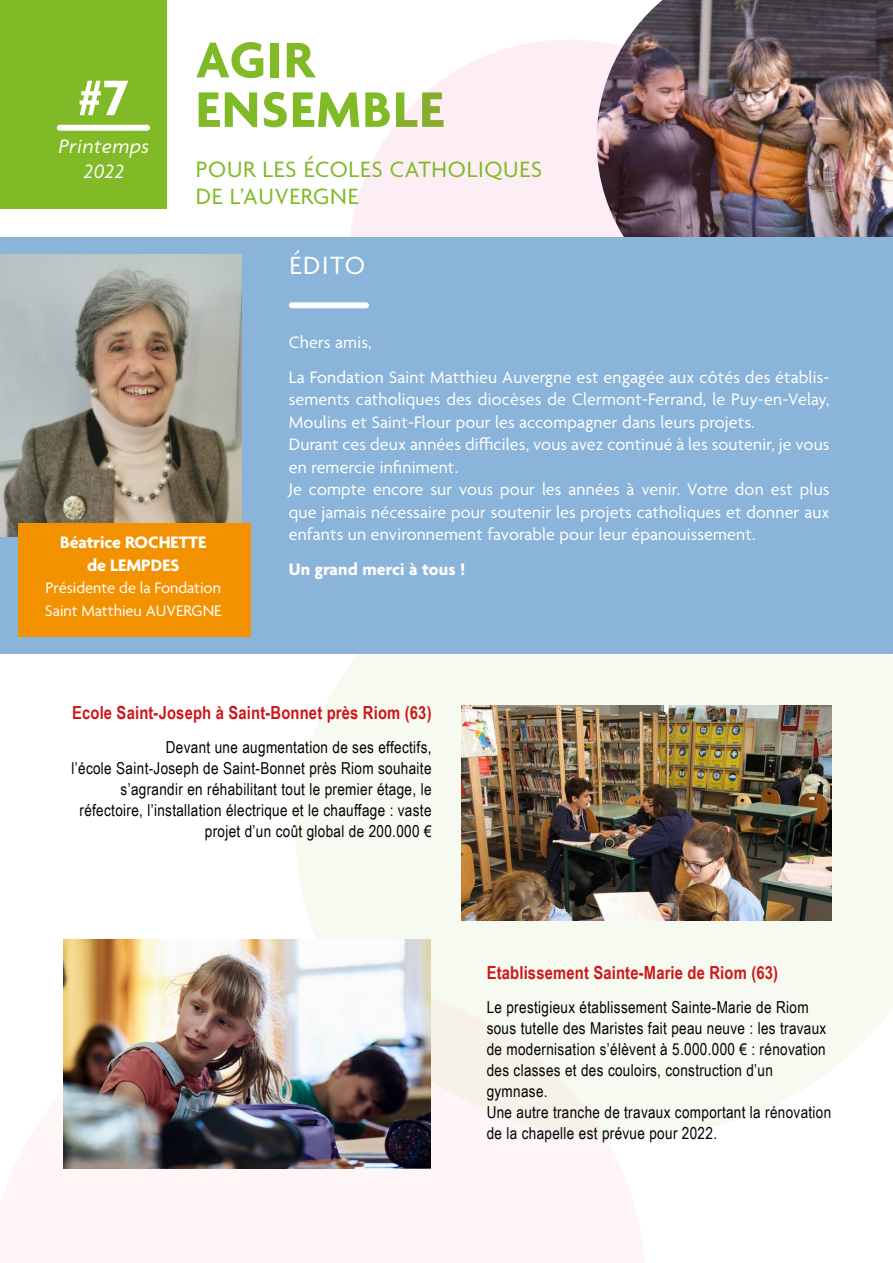
<style>
.page{position:relative;width:893px;height:1263px;background:#fff}
.page>*{position:absolute;margin:0;border:0;box-sizing:border-box;transform-origin:0 0}
.t1{font:700 54px/49.5px "Agenda";letter-spacing:.03em;color:#80ba27;text-align:center}
.t2{font:27px "Agenda";letter-spacing:.06em;color:#fff}
.t3{font:24px/27px "Agenda";letter-spacing:.03em;color:#80ba27}
.t4{font:italic 21px/25.2px "Agenda";letter-spacing:.03em;color:#fff;text-align:center}
.t5{font:18px/22.5px "Agenda";letter-spacing:.01em;color:#fff}
.t6{font:700 18px "Arial Narrow";letter-spacing:.01em;color:#cd1719}
.t7{font:700 18px/22.5px "Agenda";color:#fff;text-align:center}
.t8{font:16.5px/21px "Arial Narrow";letter-spacing:.02em;color:#020203;text-align:right}
.t9{font:16.5px/22.5px "Agenda";color:#fff}
</style>
<div class="page">
<img style="left:644px;top:0;width:249px;height:237px">
<img style="left:350px;top:18px;width:448px;height:219px">
<svg style="left:295px;top:653px;width:598px;height:484px;fill:#f6faf0"></svg>
<div style="left:0;top:237px;width:893px;height:416px;background:#8ab4da"></div>
<div style="left:0;top:0;width:167px;height:208px;background:#80ba27"></div>
<div style="left:60px;top:125px;width:87px;height:6px;background:#fff"></div>
<div style="left:63px;top:979px;width:583px;height:190px;background:#f6f5f0"></div>
<img style="left:0;top:254px;width:242px;height:282px">
<div style="left:19px;top:523px;width:232px;height:114px;background:#f39200"></div>
<img style="left:461px;top:706px;width:370px;height:214px">
<img style="left:64px;top:940px;width:366px;height:228px">
<div style="left:292px;top:302px;width:74px;height:6px;background:#fff"></div>
<h1 class="t1" style="left:79px;top:39px;width:366px">AGIR<br><sup>#7</sup> ENSEMBLE</h1>
<p class="t4" style="left:59px;top:133px;width:92px">Printemps<br>2022</p>
<h3 class="t3" style="left:196px;top:157px;width:348px">POUR LES ÉCOLES CATHOLIQUES<br>DE L’AUVERGNE</h3>
<p class="t7" style="left:60px;top:532px;width:148px">Béatrice ROCHETTE de LEMPDES</p>
<p class="t9" style="left:45px;top:578px;width:178px">Présidente de la Fondation<br>Saint Matthieu AUVERGNE</p>
<h2 class="t2" style="left:290px;top:251px;width:77px">ÉDITO</h2>
<p class="t5" style="left:289px;top:326px;width:542px;line-height:34.5px">Chers amis,<br>La Fondation Saint Matthieu Auvergne est engagée aux côtés des établis-</p>
<p class="t5" style="left:289px;top:389px;width:542px">sements catholiques des diocèses de Clermont-Ferrand, le Puy-en-Velay, Moulins et Saint-Flour pour les accompagner dans leurs projets.<br>Durant ces deux années difficiles, vous avez continué à les soutenir, je vous en remercie infiniment.<br>Je compte encore sur vous pour les années à venir. Votre don est plus que jamais nécessaire pour soutenir les projets catholiques et donner aux enfants un environnement favorable pour leur épanouissement.</p>
<p class="t7" style="left:289px;top:559px;width:178px">Un grand merci à tous !</p>
<p class="t6" style="left:72px;top:699px;width:361px">Ecole Saint-Joseph à Saint-Bonnet près Riom (63)</p>
<p class="t8" style="left:72px;top:736px;width:362px">Devant une augmentation de ses effectifs,<br>l’école Saint-Joseph de Saint-Bonnet près Riom souhaite s’agrandir en réhabilitant tout le premier étage, le réfectoire, l’installation électrique et le chauffage : vaste projet d’un coût global de 200.000 €</p>
<p class="t6" style="left:487px;top:959px;width:293px">Etablissement Sainte-Marie de Riom (63)</p>
<p class="t8" style="left:487px;top:996px;width:346px;text-align:left">Le prestigieux établissement Sainte-Marie de Riom sous tutelle des Maristes fait peau neuve : les travaux de modernisation s’élèvent à 5.000.000 € : rénovation des classes et des couloirs, construction d’un gymnase.<br>Une autre tranche de travaux comportant la rénovation de la chapelle est prévue pour 2022.</p>
</div>
